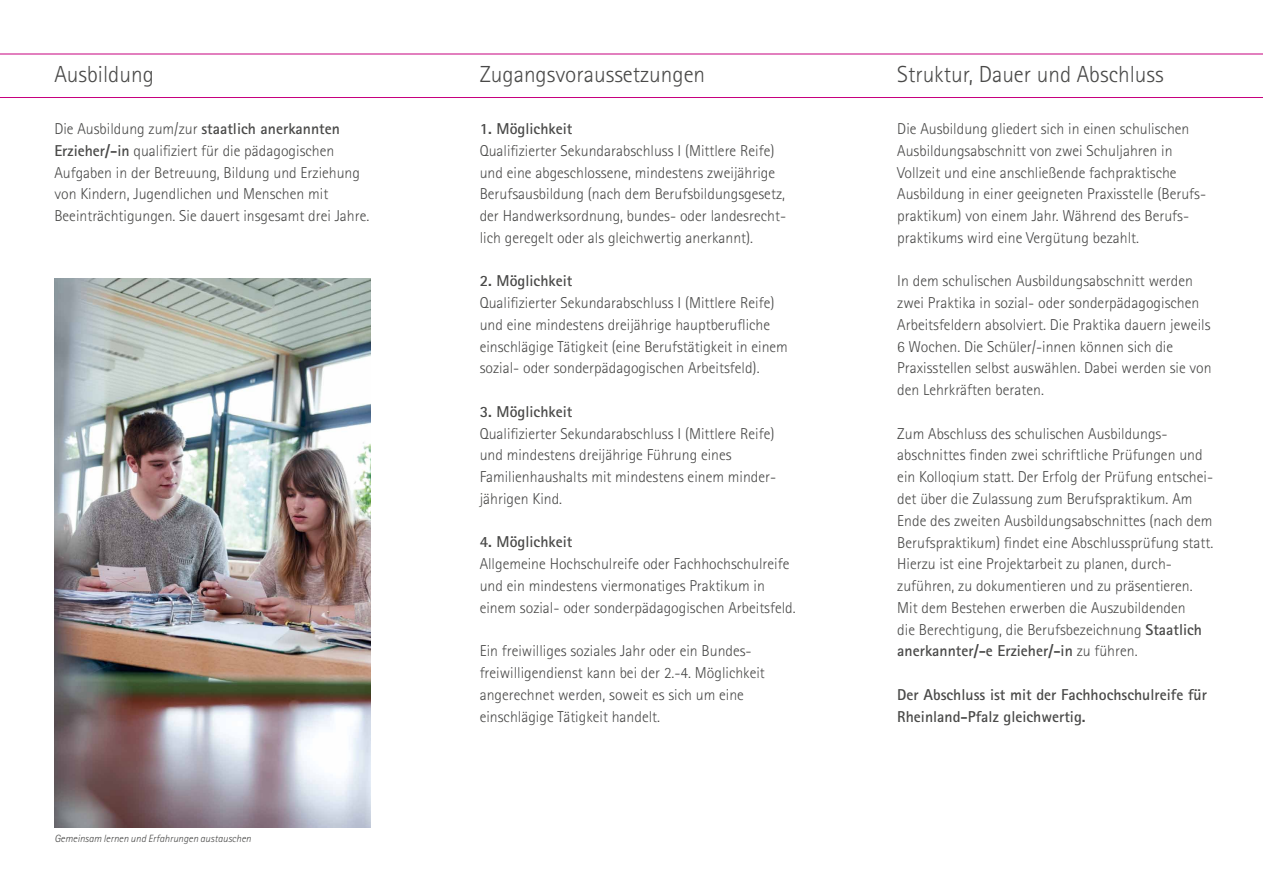
<style>
.page{position:relative;width:1263px;height:893px;background:#fff}
.page>*{position:absolute;margin:0;border:0;box-sizing:border-box;transform-origin:0 0}
.t1{font:300 23.25px "Rotis Sans Serif Pro";color:#494948}
.t2{font:300 15.75px/21.8px "Rotis Sans Serif Pro";color:#494948}
.t3{font:700 15.75px/21.8px "Rotis Sans Serif Pro";color:#494948}
.t4{font:italic 300 10.5px "Rotis Sans Serif Pro";color:#494948}
.s1{font-weight:700}
</style>
<div class="page">
<hr style="left:0;top:54px;width:1263px;height:1px;background:#c7007e">
<hr style="left:0;top:97px;width:1263px;height:1px;background:#c7007e">
<img style="left:54px;top:278px;width:316px;height:549px">
<h1 class="t1" style="left:54px;top:61px;width:101px">Ausbildung</h1>
<h1 class="t1" style="left:480px;top:61px;width:227px">Zugangsvoraussetzungen</h1>
<h1 class="t1" style="left:897px;top:61px;width:268px">Struktur, Dauer und Abschluss</h1>
<p class="t2" style="left:54px;top:118px;width:316px">Die Ausbildung zum/zur <span class="s1">staatlich anerkannten Erzieher/-in</span> qualifiziert für die pädagogischen Aufgaben in der Betreuung, Bildung und Erziehung von Kindern, Jugendlichen und Menschen mit Beeinträchtigungen. Sie dauert insgesamt drei Jahre.</p>
<p class="t3" style="left:480px;top:118px;width:94px">1. Möglichkeit</p>
<p class="t2" style="left:897px;top:118px;width:309px">Die Ausbildung gliedert sich in einen schulischen Ausbildungsabschnitt von zwei Schuljahren in Vollzeit und eine anschließende fachpraktische Ausbildung in einer geeigneten Praxisstelle (Berufs&shy;praktikum) von einem Jahr. Während des Berufs&shy;praktikums wird eine Vergütung bezahlt.</p>
<p class="t2" style="left:897px;top:270px;width:316px">In dem schulischen Ausbildungsabschnitt werden zwei Praktika in sozial- oder sonderpädagogischen Arbeitsfeldern absolviert. Die Praktika dauern jeweils 6 Wochen. Die Schüler/-innen können sich die Praxisstellen selbst auswählen. Dabei werden sie von den Lehrkräften beraten.</p>
<p class="t2" style="left:897px;top:423px;width:318px">Zum Abschluss des schulischen Ausbildungs&shy;abschnittes finden zwei schriftliche Prüfungen und ein Kolloqium statt. Der Erfolg der Prüfung entschei&shy;det über die Zulassung zum Berufspraktikum. Am Ende des zweiten Ausbildungsabschnittes (nach dem Berufspraktikum) findet eine Abschlussprüfung statt.<br>Hierzu ist eine Projektarbeit zu planen, durch&shy;zuführen, zu dokumentieren und zu präsentieren.<br>Mit dem Bestehen erwerben die Auszubildenden<br>die Berechtigung, die Berufsbezeichnung <span class="s1">Staatlich anerkannter/-e Erzieher/-in</span> zu führen.</p>
<p class="t3" style="left:897px;top:683px;width:311px">Der Abschluss ist mit der Fachhochschulreife für<br>Rheinland-Pfalz gleichwertig.</p>
<p class="t2" style="left:480px;top:140px;width:308px">Qualifizierter Sekundarabschluss I (Mittlere Reife) und eine abgeschlossene, mindestens zweijährige Berufsausbildung (nach dem Berufsbildungsgesetz, der Handwerksordnung, bundes- oder landesrecht&shy;lich geregelt oder als gleichwertig anerkannt).</p>
<p class="t3" style="left:480px;top:270px;width:94px">2. Möglichkeit</p>
<p class="t2" style="left:480px;top:292px;width:310px">Qualifizierter Sekundarabschluss I (Mittlere Reife) und eine mindestens dreijährige hauptberufliche einschlägige Tätigkeit (eine Berufstätigkeit in einem sozial- oder sonderpädagogischen Arbeitsfeld).</p>
<p class="t3" style="left:480px;top:401px;width:94px">3. Möglichkeit</p>
<p class="t2" style="left:480px;top:423px;width:298px">Qualifizierter Sekundarabschluss I (Mittlere Reife) und mindestens dreijährige Führung eines Familienhaushalts mit mindestens einem minder&shy;jährigen Kind.</p>
<p class="t3" style="left:480px;top:531px;width:94px">4. Möglichkeit</p>
<p class="t2" style="left:480px;top:553px;width:318px">Allgemeine Hochschulreife oder Fachhochschulreife und ein mindestens viermonatiges Praktikum in einem sozial- oder sonderpädagogischen Arbeitsfeld.</p>
<p class="t2" style="left:480px;top:640px;width:287px">Ein freiwilliges soziales Jahr oder ein Bundes&shy;freiwilligendienst kann bei der 2.-4. Möglichkeit angerechnet werden, soweit es sich um eine einschlägige Tätigkeit handelt.</p>
<p class="t4" style="left:54px;top:833px;width:198px">Gemeinsam lernen und Erfahrungen austauschen</p>
</div>
